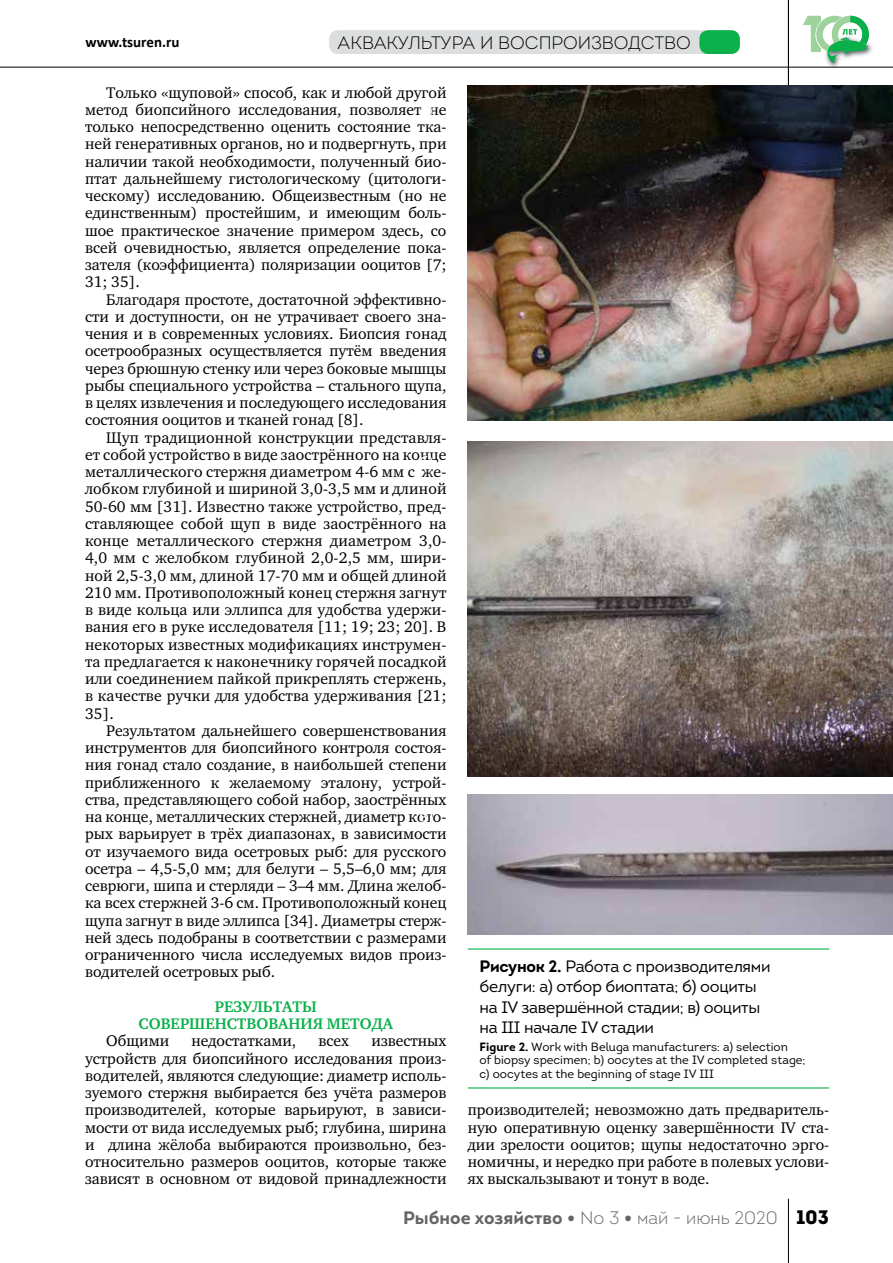
<style>
.page{position:relative;width:893px;height:1263px;background:#fff}
.page>*{position:absolute;margin:0;border:0;box-sizing:border-box;transform-origin:0 0}
.t1{font:700 18px "Intro";color:#626466}
.t2{font:300 18px "Intro";color:#000}
.t3{font:16.5px/20.2px "Intro";letter-spacing:-.02em;color:#000}
.t4{font:15.75px/17.2px "Charter ITCC";color:#000;text-align:justify}
.t5{font:700 15.75px/17.2px "Charter ITCC";color:#0ab14b;text-align:center}
.t6{font:700 15px "Calibri";color:#000}
.t7{font:12px/13.5px "Intro";color:#000}
.s1{font-weight:700}
.s2{font-family:"PT Sans"}
.s3{font-weight:300}
.s4{font-family:"Intro Black Caps";font-weight:400;font-size:19.5px;color:#000}
</style>
<div class="page">
<img style="left:823px;top:44px;width:52px;height:23px">
<svg style="left:803px;top:16px;width:66px;height:47px"></svg>
<hr style="left:788px;top:0;width:1px;height:85px;background:#000">
<div style="left:329px;top:30px;width:411px;height:24px;background:#dcddde;border-radius:9px"></div>
<div style="left:699px;top:30px;width:41px;height:24px;background:#0ab14b;border-radius:9px"></div>
<hr style="left:0;top:67px;width:893px;height:1px;background:#000">
<hr style="left:788px;top:1199px;width:1px;height:64px;background:#000">
<img style="left:468px;top:85px;width:425px;height:335px">
<img style="left:468px;top:441px;width:425px;height:336px">
<img style="left:468px;top:794px;width:425px;height:141px">
<hr style="left:468px;top:948px;width:361px;height:1px;background:#0ab14b">
<hr style="left:468px;top:1087px;width:361px;height:1px;background:#0ab14b">
<p class="t6" style="left:86px;top:31px;width:95px">www.tsuren.ru</p>
<p class="t2" style="left:338px;top:32px;width:355px">АКВАКУЛЬТУРА И ВОСПРОИЗВОДСТВО</p>
<p class="t4" style="left:85px;top:84px;width:363px;text-indent:21px">Только «щуповой» способ, как и любой другой метод биопсийного исследования, позволяет не только непосредственно оценить состояние тка&shy;ней генеративных органов, но и подвергнуть, при наличии такой необходимости, полученный био&shy;птат дальнейшему гистологическому (цитологи&shy;ческому) исследованию. Общеизвестным (но не единственным) простейшим, и имеющим боль&shy;шое практическое значение примером здесь, со всей очевидностью, является определение пока&shy;зателя (коэффициента) поляризации ооцитов [7; 31; 35].</p>
<p class="t4" style="left:85px;top:291px;width:363px;text-indent:21px">Благодаря простоте, достаточной эффективно&shy;сти и доступности, он не утрачивает своего зна&shy;чения и в современных условиях. Биопсия гонад осетрообразных осуществляется путём введения через брюшную стенку или через боковые мышцы рыбы специального устройства – стального щупа, в целях извлечения и последующего исследования состояния ооцитов и тканей гонад [8].</p>
<p class="t4" style="left:85px;top:429px;width:363px;text-indent:21px">Щуп традиционной конструкции представля&shy;ет собой устройство в виде заострённого на конце металлического стержня диаметром 4-6 мм с же&shy;лобком глубиной и шириной 3,0-3,5 мм и длиной 50-60 мм [31]. Известно также устройство, пред&shy;ставляющее собой щуп в виде заострённого на конце металлического стержня диаметром 3,0- 4,0 мм с желобком глубиной 2,0-2,5 мм, шири&shy;ной 2,5-3,0 мм, длиной 17-70 мм и общей длиной 210 мм. Противоположный конец стержня загнут в виде кольца или эллипса для удобства удержи&shy;вания его в руке исследователя [11; 19; 23; 20]. В некоторых известных модификациях инструмен&shy;та предлагается к наконечнику горячей посадкой или соединением пайкой прикреплять стержень, в качестве ручки для удобства удерживания [21; 35].</p>
<p class="t4" style="left:85px;top:722px;width:363px;text-indent:21px">Результатом дальнейшего совершенствования инструментов для биопсийного контроля состоя&shy;ния гонад стало создание, в наибольшей степени приближенного к желаемому эталону, устрой&shy;ства, представляющего собой набор, заострённых на конце, металлических стержней, диаметр кото&shy;рых варьирует в трёх диапазонах, в зависимости от изучаемого вида осетровых рыб: для русского осетра – 4,5-5,0 мм; для белуги – 5,5–6,0 мм; для севрюги, шипа и стерляди – 3–4 мм. Длина желоб&shy;ка всех стержней 3-6 см. Противоположный конец щупа загнут в виде эллипса [34]. Диаметры стерж&shy;ней здесь подобраны в соответствии с размерами ограниченного числа исследуемых видов произ&shy;водителей осетровых рыб.</p>
<p class="t5" style="left:139px;top:998px;width:256px">РЕЗУЛЬТАТЫ<br>СОВЕРШЕНСТВОВАНИЯ МЕТОДА</p>
<p class="t4" style="left:106px;top:1032px;width:64px">Общими</p>
<p class="t4" style="left:191px;top:1032px;width:106px">недостатками,</p>
<p class="t4" style="left:319px;top:1032px;width:32px">всех</p>
<p class="t4" style="left:85px;top:1032px;width:363px;text-indent:286px">известных устройств для биопсийного исследования произ&shy;водителей, являются следующие: диаметр исполь&shy;зуемого стержня выбирается без учёта размеров производителей, которые варьируют, в зависи&shy;мости от вида исследуемых рыб; глубина, ширина и длина жёлоба выбираются произвольно, без&shy;относительно размеров ооцитов, которые также зависят в основном от видовой принадлежности</p>
<p class="t3" style="left:480px;top:956px;width:292px"><span class="s1">Рисунок 2.</span> Работа с производителями белуги: а) отбор биоптата; б) ооциты на IV завершённой стадии; в) ооциты на III начале IV стадии</p>
<p class="t7" style="left:480px;top:1040px;width:327px"><span class="s1">Figure 2.</span> Work with Beluga manufacturers: a) selection<br>of biopsy specimen; b) oocytes at the IV completed stage; c) oocytes at the beginning of stage IV III</p>
<p class="t4" style="left:468px;top:1102px;width:363px">производителей; невозможно дать предваритель&shy;ную оперативную оценку завершённости IV ста&shy;дии зрелости ооцитов; щупы недостаточно эрго&shy;номичны, и нередко при работе в полевых услови&shy;ях выскальзывают и тонут в воде.</p>
<p class="t1" style="left:403px;top:1206px;width:428px">Рыбное хозяйство <span class="s2">•</span> <span class="s3">№ 3</span> <span class="s2">•</span> <span class="s3">май - июнь 2020</span> <span class="s4">103</span></p>
</div>
